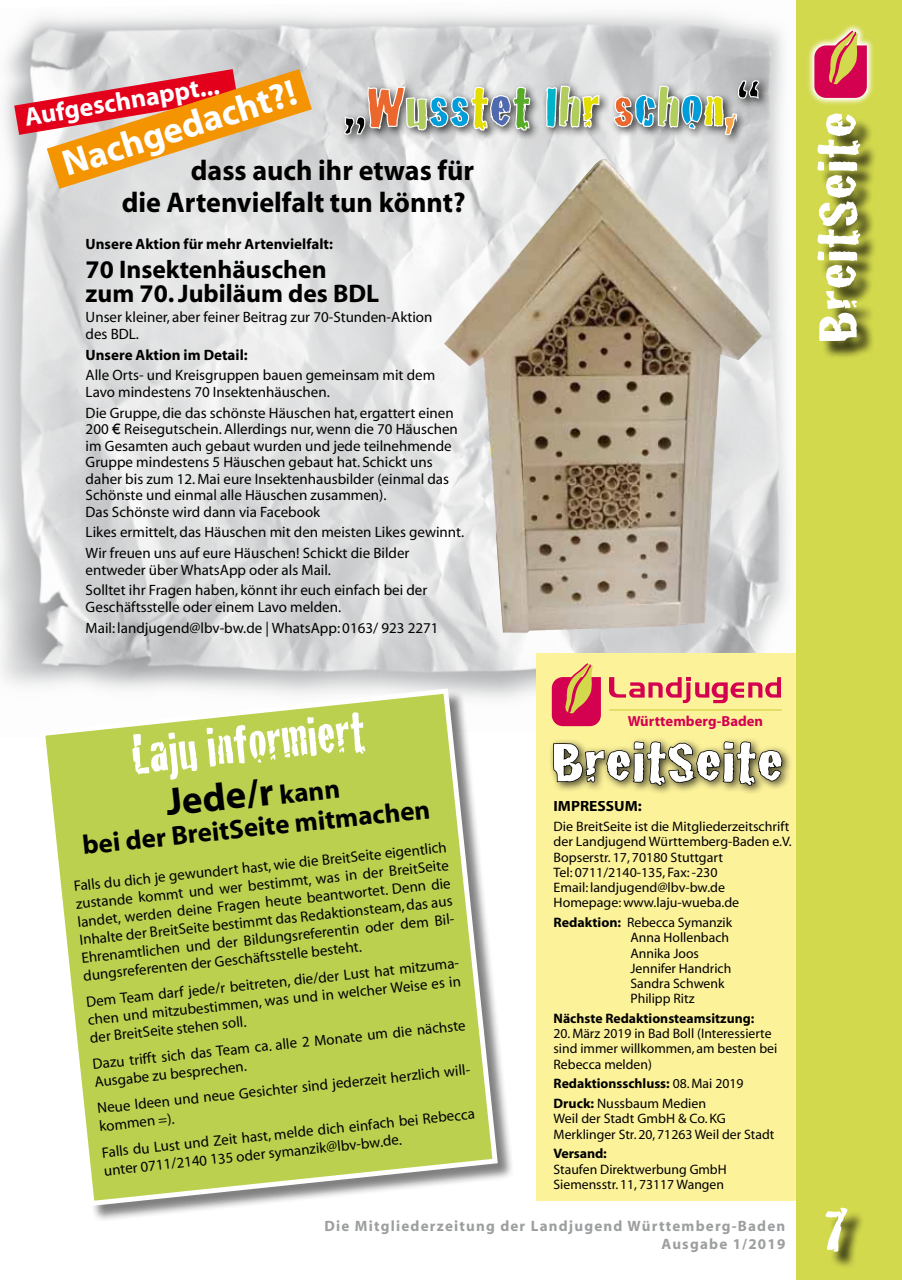
<style>
.page{position:relative;width:902px;height:1280px;background:#fff}
.page>*{position:absolute;margin:0;border:0;box-sizing:border-box;transform-origin:0 0}
.t1{font:58.5px "Cracked";color:#fff;scale:1.3 1}
.t2{font:57.6px "Cracked";color:#fff;scale:.92 1}
.t3{font:57px "Cracked";letter-spacing:.02em;color:#009ddb;scale:1.09 1}
.t4{font:700 39px "Myriad";color:#000}
.t5{font:700 36.9px "Myriad";color:#fff}
.t6{font:700 28.65px/32.7px "Myriad";color:#000}
.t7{font:700 27px "Myriad";color:#000}
.t8{font:700 25.95px "Myriad";color:#fff}
.t9{font:700 25.5px/24px "Myriad";color:#000}
.t10{font:700 15.15px "Myriad";color:#000}
.t11{font:15px/18px "Myriad";color:#000}
.t12{font:700 15px/18px "Myriad";letter-spacing:.08em;color:#9c9e9f;text-align:right}
.t13{font:700 15px "Myriad";color:#000}
.t14{font:700 14.55px "Myriad Pro";letter-spacing:.005em;color:#d40050}
.t15{font:13.65px/15.3px "Myriad";color:#000}
.t16{font:700 13.65px/19.8px "Myriad";color:#000}
.s1{color:#000}
.s2{color:#ea682d}
.s3{color:#b1cd5e}
.s4{color:#e3dd00}
.s5{color:#506bad}
.s6{color:#57ab27}
.s7{color:#00b3c8}
.s8{color:#f5a54d}
.s9{font-family:"Gill Sans"}
.s10{font-size:27px}
.s11{font-weight:700}
.s12{font-weight:400}
</style>
<div class="page">
<img style="left:0;top:14px;width:788px;height:683px">
<div style="left:536px;top:653px;width:268px;height:548px;background:#fcf29a"></div>
<div style="left:796px;top:0;width:105px;height:1280px;background:#d3d94d"></div>
<div style="left:828px;top:1210px;width:37px;height:59px;background:#000;opacity:.75"></div>
<div style="left:820px;top:116px;width:58px;height:243px;background:#000;opacity:.75"></div>
<svg style="left:808px;top:25px;width:65px;height:80px"></svg>
<svg style="left:814px;top:31px;width:52px;height:67px"></svg>
<div style="left:339px;top:75px;width:430px;height:71px;background:#000;opacity:.75"></div>
<svg style="left:342px;top:85px;width:189px;height:213px"></svg>
<svg style="left:544px;top:85px;width:56px;height:45px"></svg>
<svg style="left:613px;top:79px;width:148px;height:80px;background:#c4c4c5"></svg>
<svg style="left:14px;top:69px;width:298px;height:120px;background:#e39f76"></svg>
<div style="left:548px;top:737px;width:244px;height:59px;background:#000;opacity:.75"></div>
<svg style="left:552px;top:740px;width:231px;height:46px;background:#847f50"></svg>
<svg style="left:551px;top:663px;width:50px;height:63px"></svg>
<svg style="left:609px;top:677px;width:172px;height:26px"></svg>
<hr style="left:609px;top:709px;width:172px;height:2px;background:#d3d94d">
<div style="left:41px;top:690px;width:473px;height:533px;background:#000;opacity:.5"></div>
<svg style="left:37px;top:686px;width:463px;height:523px"></svg>
<img style="left:444px;top:159px;width:318px;height:473px">
<h3 class="t5" style="left:58px;top:147px;width:245px;rotate:-18deg">Nachgedacht?!</h3>
<h3 class="t8" style="left:22px;top:105px;width:198px;rotate:-10deg">Aufgeschnappt...</h3>
<h3 class="t3" style="left:344px;top:62px;width:381px"><span class="s1">„</span><span class="s2">W</span><span class="s3">u</span>ss<span class="s4">t</span><span class="s5">e</span><span class="s6">t</span> <span class="s7">I</span><span class="s3">h</span><span class="s4">r</span> <span class="s2">s</span>c<span class="s3">h</span>o<span class="s4">n</span><span class="s8">,</span><span class="s1">“</span></h3>
<h3 class="t6" style="left:122px;top:155px;width:354px;text-indent:69px">dass auch ihr etwas für die Artenvielfalt tun könnt?</h3>
<p class="t13" style="left:86px;top:237px;width:249px">Unsere Aktion für mehr Artenvielfalt:</p>
<h3 class="t9" style="left:86px;top:258px;width:295px">70 Insektenhäuschen zum 70. Jubiläum des BDL</h3>
<p class="t11" style="left:86px;top:310px;width:348px;line-height:16.5px">Unser kleiner, aber feiner Beitrag zur 70-Stunden-Aktion des BDL.</p>
<p class="t13" style="left:86px;top:347px;width:163px">Unsere Aktion im Detail:</p>
<p class="t11" style="left:86px;top:368px;width:351px;line-height:16.5px">Alle Orts- und Kreisgruppen bauen gemeinsam mit dem<br>Lavo mindestens 70 Insektenhäuschen.</p>
<p class="t11" style="left:86px;top:405px;width:374px;line-height:16.5px">Die Gruppe, die das schönste Häuschen hat, ergattert einen 200 <span class="s9">€</span> Reisegutschein. Allerdings nur, wenn die 70 Häuschen im Gesamten auch gebaut wurden und jede teilnehmende Gruppe mindestens 5 Häuschen gebaut hat. Schickt uns daher bis zum 12. Mai eure Insektenhausbilder (einmal das Schönste und einmal alle Häuschen zusammen).<br>Das Schönste wird dann via Facebook</p>
<p class="t11" style="left:86px;top:523px;width:380px;line-height:20.7px">Likes ermittelt, das Häuschen mit den meisten Likes gewinnt.<br>Wir freuen uns auf eure Häuschen! Schickt die Bilder</p>
<p class="t11" style="left:86px;top:560px;width:343px;line-height:20.7px">entweder über WhatsApp oder als Mail.<br>Solltet ihr Fragen haben, könnt ihr euch einfach bei der</p>
<p class="t11" style="left:86px;top:597px;width:354px;line-height:20.7px">Geschäftsstelle oder einem Lavo melden.<br>Mail: landjugend@lbv-bw.de | WhatsApp: 0163/ 923 2271</p>
<h1 class="t1" style="left:791px;top:343px;width:180px;rotate:-90deg">BreitSeite</h1>
<h2 class="t2" style="left:127px;top:710px;width:268px;rotate:-6deg">Laju informiert</h2>
<h3 class="t4" style="left:164px;top:782px;width:176px;rotate:-6deg">Jede/r <span class="s10">kann</span></h3>
<h3 class="t7" style="left:81px;top:831px;width:351px;rotate:-6deg">bei der BreitSeite mitmachen</h3>
<p class="t11" style="left:73px;top:878px;width:379px;rotate:-6deg">Falls du dich je gewundert hast, wie die BreitSeite eigentlich zustande kommt und wer bestimmt, was in der BreitSeite landet, werden deine Fragen heute beantwortet. Denn die Inhalte der BreitSeite bestimmt das Redaktionsteam, das aus Ehrenamtlichen und der Bildungsreferentin oder dem Bil&shy;dungsreferenten der Geschäftsstelle besteht.</p>
<p class="t11" style="left:85px;top:994px;width:379px;rotate:-6deg">Dem Team darf jede/r beitreten, die/der Lust hat mitzuma&shy;chen und mitzubestimmen, was und in welcher Weise es in der BreitSeite stehen soll.</p>
<p class="t11" style="left:92px;top:1056px;width:376px;rotate:-6deg">Dazu trifft sich das Team ca. alle 2 Monate um die nächste<br>Ausgabe zu besprechen.</p>
<p class="t11" style="left:96px;top:1100px;width:379px;rotate:-6deg">Neue Ideen und neue Gesichter sind jederzeit herzlich will&shy;kommen =).</p>
<p class="t11" style="left:101px;top:1144px;width:376px;rotate:-6deg">Falls du Lust und Zeit hast, melde dich einfach bei Rebecca unter 0711/2140 135 oder symanzik@lbv-bw.de.</p>
<p class="t14" style="left:627px;top:712px;width:137px">Württemberg-Baden</p>
<h1 class="t1" style="left:551px;top:716px;width:180px">BreitSeite</h1>
<p class="t10" style="left:553px;top:798px;width:90px">Impressum:</p>
<p class="t15" style="left:553px;top:819px;width:240px">Die BreitSeite ist die Mitgliederzeitschrift der Landjugend Württemberg-Baden e.V.<br>Bopserstr. 17, 70180 Stuttgart<br>Tel: 0711/2140-135, Fax: -230<br>Email: landjugend@lbv-bw.de Homepage: www.laju-wueba.de</p>
<p class="t15" style="left:630px;top:915px;width:103px;text-indent:-77px"><span class="s11">Redaktion:</span> Rebecca Symanzik<br>Anna Hollenbach<br>Annika Joos<br>Jennifer Handrich<br>Sandra Schwenk<br>Philipp Ritz</p>
<p class="t16" style="left:553px;top:1009px;width:202px">Nächste Redaktionsteamsitzung:</p>
<p class="t15" style="left:553px;top:1026px;width:225px">20. März 2019 in Bad Boll (Interessierte sind immer willkommen, am besten bei<br>Rebecca melden)</p>
<p class="t16" style="left:553px;top:1074px;width:191px">Redaktionsschluss: <span class="s12">08. Mai 2019<br></span>Druck: <span class="s12">Nussbaum Medien</span></p>
<p class="t15" style="left:553px;top:1112px;width:222px">Weil der Stadt GmbH &amp; Co. KG<br>Merklinger Str. 20, 71263 Weil der Stadt</p>
<p class="t16" style="left:553px;top:1144px;width:55px">Versand:</p>
<p class="t15" style="left:553px;top:1162px;width:175px">Staufen Direktwerbung GmbH<br>Siemensstr. 11, 73117 Wangen</p>
<p class="t12" style="left:324px;top:1217px;width:462px">Die Mitgliederzeitung der Landjugend Württemberg-Baden<br>Ausgabe 1/2019</p>
<h1 class="t1" style="left:823px;top:1185px;width:22px">7</h1>
</div>
